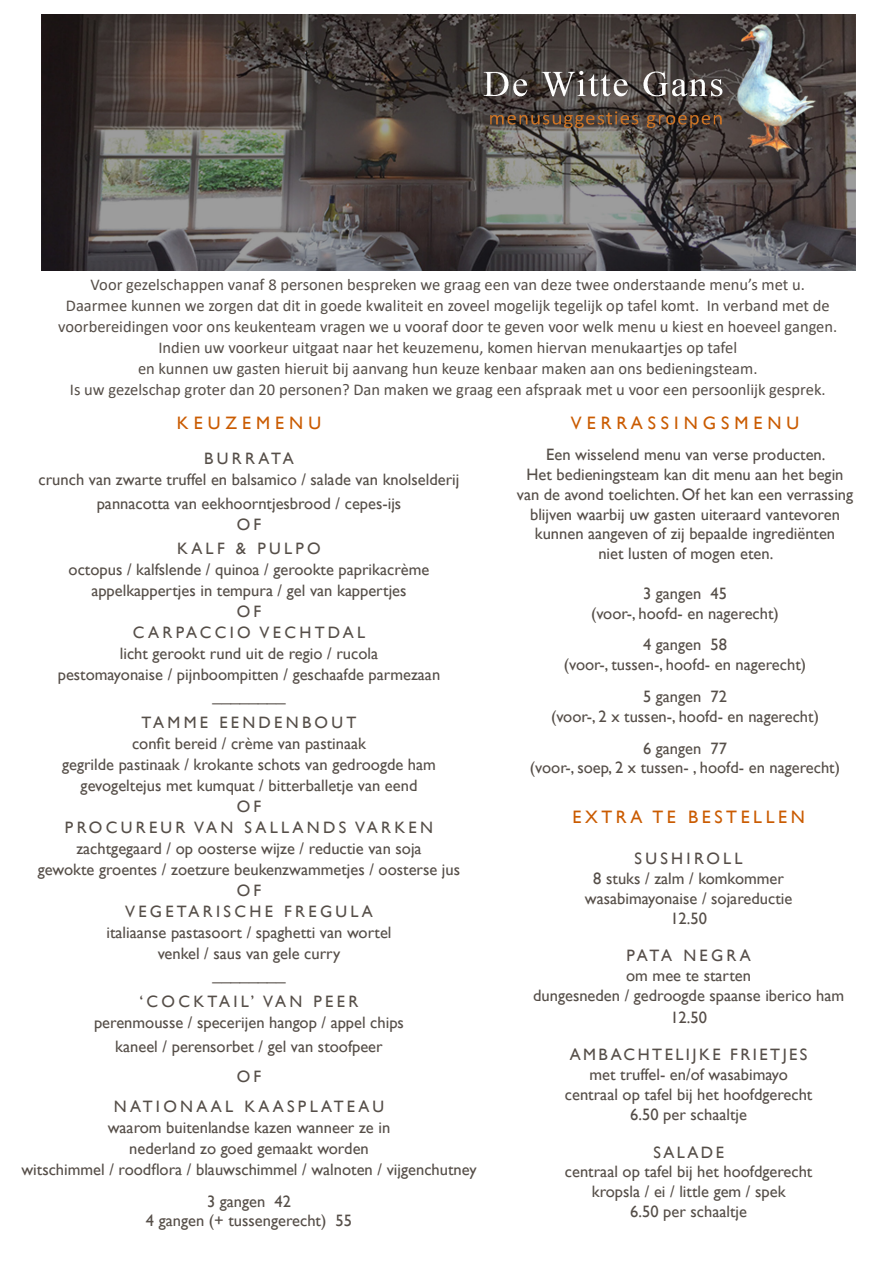
<style>
.page{position:relative;width:893px;height:1263px;background:#fff}
.page>*{position:absolute;margin:0;border:0;box-sizing:border-box;transform-origin:0 0}
.t1{font:18px "Gill Sans";letter-spacing:.2em;color:#ca5b01}
.t2{font:16.5px/19.8px "Gill Sans";color:#554e48;text-align:center}
.t3{font:16.5px/21px "Calibri";color:#554e48;text-align:center}
.t4{font:16.5px "Gill Sans";letter-spacing:.2em;color:#554e48}
.t5{font:16.5px "Gill Sans";letter-spacing:.2em;color:#554d48}
</style>
<div class="page">
<img style="left:41px;top:14px;width:815px;height:256px">
<p class="t3" style="left:91px;top:274px;width:716px">Voor gezelschappen vanaf 8 personen bespreken we graag een van deze twee onderstaande menu’s met u.</p>
<p class="t3" style="left:66px;top:295px;width:765px">Daarmee kunnen we zorgen dat dit in goede kwaliteit en zoveel mogelijk tegelijk op tafel komt. In verband met de</p>
<p class="t3" style="left:58px;top:316px;width:781px">voorbereidingen voor ons keukenteam vragen we u vooraf door te geven voor welk menu u kiest en hoeveel gangen.<br>Indien uw voorkeur uitgaat naar het keuzemenu, komen hiervan menukaartjes op tafel<br>en kunnen uw gasten hieruit bij aanvang hun keuze kenbaar maken aan ons bedieningsteam.</p>
<p class="t3" style="left:70px;top:379px;width:757px">Is uw gezelschap groter dan 20 personen? Dan maken we graag een afspraak met u voor een persoonlijk gesprek.</p>
<p class="t1" style="left:571px;top:413px;width:230px">V E R R A S S I N G S M E N U</p>
<p class="t2" style="left:517px;top:445px;width:338px">Een wisselend menu van verse producten.<br>Het bedieningsteam kan dit menu aan het begin van de avond toelichten. Of het kan een verrassing blijven waarbij uw gasten uiteraard vantevoren kunnen aangeven of zij bepaalde ingrediënten<br>niet lusten of mogen eten.</p>
<p class="t2" style="left:591px;top:583px;width:189px">3 gangen 45<br>(voor-, hoofd- en nagerecht)</p>
<p class="t2" style="left:564px;top:635px;width:244px">4 gangen 58<br>(voor-, tussen-, hoofd- en nagerecht)</p>
<p class="t2" style="left:551px;top:687px;width:269px">5 gangen 72<br>(voor-, 2 x tussen-, hoofd- en nagerecht)</p>
<p class="t2" style="left:530px;top:738px;width:312px">6 gangen 77<br>(voor-, soep, 2 x tussen- , hoofd- en nagerecht)</p>
<p class="t1" style="left:177px;top:412px;width:146px">K E U Z E M E N U</p>
<p class="t4" style="left:204px;top:448px;width:91px">BURRATA</p>
<p class="t2" style="left:39px;top:469px;width:422px">crunch van zwarte truffel en balsamico / salade van knolselderij</p>
<p class="t2" style="left:97px;top:493px;width:306px">pannacotta van eekhoorntjesbrood / cepes-ijs</p>
<p class="t2" style="left:237px;top:514px;width:26px">OF</p>
<p class="t4" style="left:177px;top:538px;width:145px">KALF &amp; PULPO</p>
<p class="t2" style="left:69px;top:559px;width:362px">octopus / kalfslende / quinoa / gerookte paprikacrème</p>
<p class="t2" style="left:91px;top:580px;width:317px">appelkappertjes in tempura / gel van kappertjes</p>
<p class="t2" style="left:237px;top:601px;width:26px">OF</p>
<p class="t4" style="left:133px;top:622px;width:234px">CARPACCIO VECHTDAL</p>
<p class="t2" style="left:58px;top:643px;width:384px;line-height:21px">licht gerookt rund uit de regio / rucola<br>pestomayonaise / pijnboompitten / geschaafde parmezaan ________</p>
<p class="t4" style="left:142px;top:712px;width:216px">TAMME EENDENBOUT</p>
<p class="t2" style="left:62px;top:733px;width:375px;line-height:21px">confit bereid / crème van pastinaak<br>gegrilde pastinaak / krokante schots van gedroogde ham gevogeltejus met kumquat / bitterballetje van eend</p>
<p class="t2" style="left:237px;top:796px;width:26px">OF</p>
<p class="t2" style="left:38px;top:817px;width:424px;line-height:21px">PROCUREUR VAN SALLANDS VARKEN zachtgegaard / op oosterse wijze / reductie van soja<br>gewokte groentes / zoetzure beukenzwammetjes / oosterse jus</p>
<p class="t2" style="left:237px;top:880px;width:26px">OF</p>
<p class="t2" style="left:106px;top:901px;width:287px;line-height:21px">VEGETARISCHE FREGULA italiaanse pastasoort / spaghetti van wortel</p>
<p class="t2" style="left:158px;top:943px;width:184px;line-height:21px">venkel / saus van gele curry ________</p>
<p class="t4" style="left:140px;top:991px;width:220px">‘COCKTAIL’ VAN PEER</p>
<p class="t2" style="left:94px;top:1010px;width:311px;line-height:24px">perenmousse / specerijen hangop / appel chips kaneel / perensorbet / gel van stoofpeer</p>
<p class="t2" style="left:237px;top:1066px;width:26px">OF</p>
<p class="t2" style="left:108px;top:1096px;width:284px;line-height:21px">NATIONAAL KAASPLATEAU waarom buitenlandse kazen wanneer ze in nederland zo goed gemaakt worden</p>
<p class="t2" style="left:21px;top:1153px;width:457px;line-height:31.8px">witschimmel / roodflora / blauwschimmel / walnoten / vijgenchutney<br>3 gangen 42</p>
<p class="t2" style="left:146px;top:1211px;width:208px">4 gangen (+ tussengerecht) 55</p>
<p class="t1" style="left:572px;top:806px;width:234px">EXTRA TE BESTELLEN</p>
<p class="t5" style="left:635px;top:849px;width:110px">SUSHIROLL</p>
<p class="t2" style="left:585px;top:869px;width:209px">8 stuks / zalm / komkommer wasabimayonaise / sojareductie</p>
<p class="t2" style="left:670px;top:908px;width:38px">12.50</p>
<p class="t5" style="left:626px;top:946px;width:126px">PATA NEGRA</p>
<p class="t2" style="left:626px;top:966px;width:126px">om mee te starten</p>
<p class="t2" style="left:533px;top:986px;width:313px">dungesneden / gedroogde spaanse iberico ham</p>
<p class="t5" style="left:670px;top:1007px;width:38px">12.50</p>
<p class="t2" style="left:565px;top:1045px;width:249px">AMBACHTELIJKE FRIETJES met truffel- en/of wasabimayo centraal op tafel bij het hoofdgerecht</p>
<p class="t2" style="left:630px;top:1105px;width:118px">6.50 per schaaltje</p>
<p class="t2" style="left:653px;top:1142px;width:72px">SALADE</p>
<p class="t2" style="left:565px;top:1162px;width:249px">centraal op tafel bij het hoofdgerecht</p>
<p class="t2" style="left:592px;top:1182px;width:195px">kropsla / ei / little gem / spek</p>
<p class="t2" style="left:630px;top:1202px;width:118px">6.50 per schaaltje</p>
</div>
